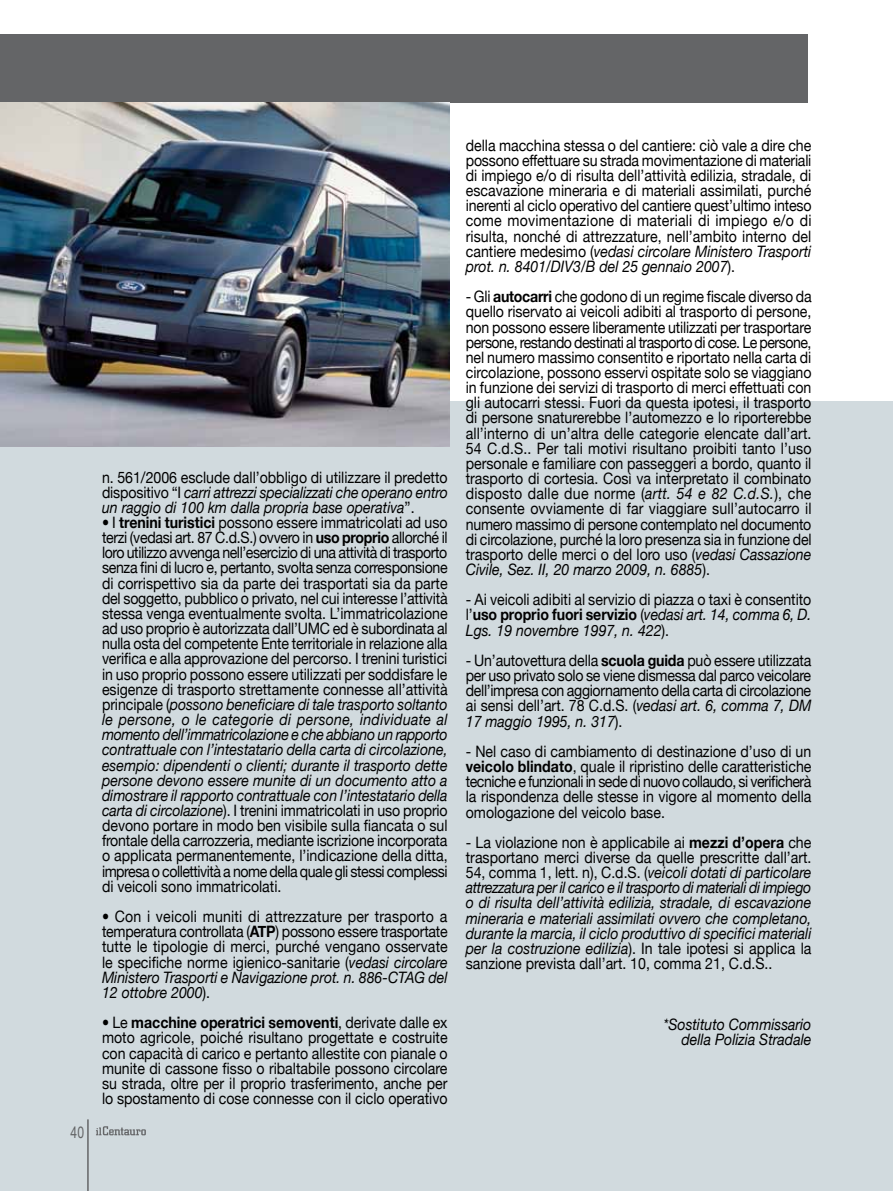
<style>
.page{position:relative;width:893px;height:1191px;background:#fff}
.page>*{position:absolute;margin:0;border:0;box-sizing:border-box;transform-origin:0 0}
.t1{font:15.75px/15.1px "Helvetica Neue";color:#000;text-align:justify;scale:.9 1}
.t2{font:italic 15.75px/15.1px "Helvetica Neue";color:#000;text-align:justify;scale:.9 1}
.t3{font:15.75px "Arial Narrow";color:#646567;scale:.95 1}
.s1{font-style:normal}
.s2{font-weight:700}
.s3{font-style:italic}
.s4{font-weight:700;font-style:normal}
</style>
<div class="page">
<div style="left:0;top:401px;width:893px;height:790px;background:#d1dade"></div>
<svg style="left:96px;top:1126px;width:50px;height:9px"></svg>
<hr style="left:87px;top:1119px;width:2px;height:72px;background:#646567">
<div style="left:0;top:34px;width:808px;height:68px;background:#646567"></div>
<img style="left:0;top:102px;width:449px;height:345px">
<p class="t3" style="left:71px;top:1120px;width:16px">40</p>
<p class="t2" style="left:102px;top:469px;width:386px"><span class="s1">n. 561/2006 esclude dall’obbligo di utilizzare il predetto dispositivo “I</span> carri attrezzi specializzati che operano entro un raggio di 100 km dalla propria base operativa<span class="s1">”.</span></p>
<p class="t1" style="left:102px;top:514px;width:386px">• I <span class="s2">trenini turistici</span> possono essere immatricolati ad uso terzi (vedasi art. 87 C.d.S.) ovvero in <span class="s2">uso proprio</span> allorché il loro utilizzo avvenga nell’esercizio di una attività di trasporto senza fini di lucro e, pertanto, svolta senza corresponsione di corrispettivo sia da parte dei trasportati sia da parte del soggetto, pubblico o privato, nel cui interesse l’attività stessa venga eventualmente svolta. L’immatricolazione ad uso proprio è autorizzata dall’UMC ed è subordinata al nulla osta del competente Ente territoriale in relazione alla verifica e alla approvazione del percorso. I trenini turistici in uso proprio possono essere utilizzati per soddisfare le esigenze di trasporto strettamente connesse all’attività principale (<span class="s3">possono beneficiare di tale trasporto soltanto le persone, o le categorie di persone, individuate al momento dell’immatricolazione e che abbiano un rapporto contrattuale con l’intestatario della carta di circolazione, esempio: dipendenti o clienti; durante il trasporto dette persone devono essere munite di un documento atto a dimostrare il rapporto contrattuale con l’intestatario della carta di circolazione</span>). I trenini immatricolati in uso proprio devono portare in modo ben visibile sulla fiancata o sul frontale della carrozzeria, mediante iscrizione incorporata o applicata permanentemente, l’indicazione della ditta, impresa o collettività a nome della quale gli stessi complessi di veicoli sono immatricolati.</p>
<p class="t1" style="left:102px;top:908px;width:386px">• Con i veicoli muniti di attrezzature per trasporto a temperatura controllata (<span class="s2">ATP</span>) possono essere trasportate tutte le tipologie di merci, purché vengano osservate le specifiche norme igienico-sanitarie (<span class="s3">vedasi circolare Ministero Trasporti e Navigazione prot. n. 886-CTAG del 12 ottobre 2000</span>).</p>
<p class="t1" style="left:102px;top:1014px;width:386px">• Le <span class="s2">macchine operatrici semoventi</span>, derivate dalle ex moto agricole, poiché risultano progettate e costruite con capacità di carico e pertanto allestite con pianale o munite di cassone fisso o ribaltabile possono circolare su strada, oltre per il proprio trasferimento, anche per lo spostamento di cose connesse con il ciclo operativo</p>
<p class="t1" style="left:466px;top:137px;width:386px">della macchina stessa o del cantiere: ciò vale a dire che possono effettuare su strada movimentazione di materiali di impiego e/o di risulta dell’attività edilizia, stradale, di escavazione mineraria e di materiali assimilati, purché inerenti al ciclo operativo del cantiere quest’ultimo inteso come movimentazione di materiali di impiego e/o di risulta, nonché di attrezzature, nell’ambito interno del cantiere medesimo (<span class="s3">vedasi circolare Ministero Trasporti prot. n. 8401/DIV3/B del 25 gennaio 2007</span>).</p>
<p class="t1" style="left:466px;top:289px;width:386px">- Gli <span class="s2">autocarri</span> che godono di un regime fiscale diverso da quello riservato ai veicoli adibiti al trasporto di persone, non possono essere liberamente utilizzati per trasportare persone, restando destinati al trasporto di cose. Le persone, nel numero massimo consentito e riportato nella carta di circolazione, possono esservi ospitate solo se viaggiano in funzione dei servizi di trasporto di merci effettuati con gli autocarri stessi. Fuori da questa ipotesi, il trasporto di persone snaturerebbe l’automezzo e lo riporterebbe all’interno di un’altra delle categorie elencate dall’art.<br>54 C.d.S.. Per tali motivi risultano proibiti tanto l’uso personale e familiare con passeggeri a bordo, quanto il trasporto di cortesia. Così va interpretato il combinato disposto dalle due norme (<span class="s3">artt. 54 e 82 C.d.S.</span>), che consente ovviamente di far viaggiare sull’autocarro il numero massimo di persone contemplato nel documento di circolazione, purché la loro presenza sia in funzione del trasporto delle merci o del loro uso (<span class="s3">vedasi Cassazione Civile, Sez. II, 20 marzo 2009, n. 6885</span>).</p>
<p class="t1" style="left:466px;top:592px;width:386px">- Ai veicoli adibiti al servizio di piazza o taxi è consentito l’<span class="s2">uso proprio fuori servizio</span> (<span class="s3">vedasi art. 14, comma 6, D.<br>Lgs. 19 novembre 1997, n. 422</span>).</p>
<p class="t1" style="left:466px;top:652px;width:386px">- Un’autovettura della <span class="s2">scuola guida</span> può essere utilizzata per uso privato solo se viene dismessa dal parco veicolare dell’impresa con aggiornamento della carta di circolazione ai sensi dell’art. 78 C.d.S. (<span class="s3">vedasi art. 6, comma 7, DM 17 maggio 1995, n. 317</span>).</p>
<p class="t1" style="left:466px;top:743px;width:386px">- Nel caso di cambiamento di destinazione d’uso di un <span class="s2">veicolo blindato</span>, quale il ripristino delle caratteristiche tecniche e funzionali in sede di nuovo collaudo, si verificherà la rispondenza delle stesse in vigore al momento della omologazione del veicolo base.</p>
<p class="t2" style="left:466px;top:834px;width:386px"><span class="s1">- La violazione non è applicabile ai</span> <span class="s4">mezzi d’opera</span> <span class="s1">che trasportano merci diverse da quelle prescritte dall’art.<br>54, comma 1, lett. n), C.d.S. (</span>veicoli dotati di particolare attrezzatura per il carico e il trasporto di materiali di impiego o di risulta dell’attività edilizia, stradale, di escavazione mineraria e materiali assimilati ovvero che completano, durante la marcia, il ciclo produttivo di specifici materiali per la costruzione edilizia<span class="s1">). In tale ipotesi si applica la sanzione prevista dall’art. 10, comma 21, C.d.S..</span></p>
<p class="t2" style="left:663px;top:1016px;width:166px;text-align:right">*Sostituto Commissario della Polizia Stradale</p>
</div>
